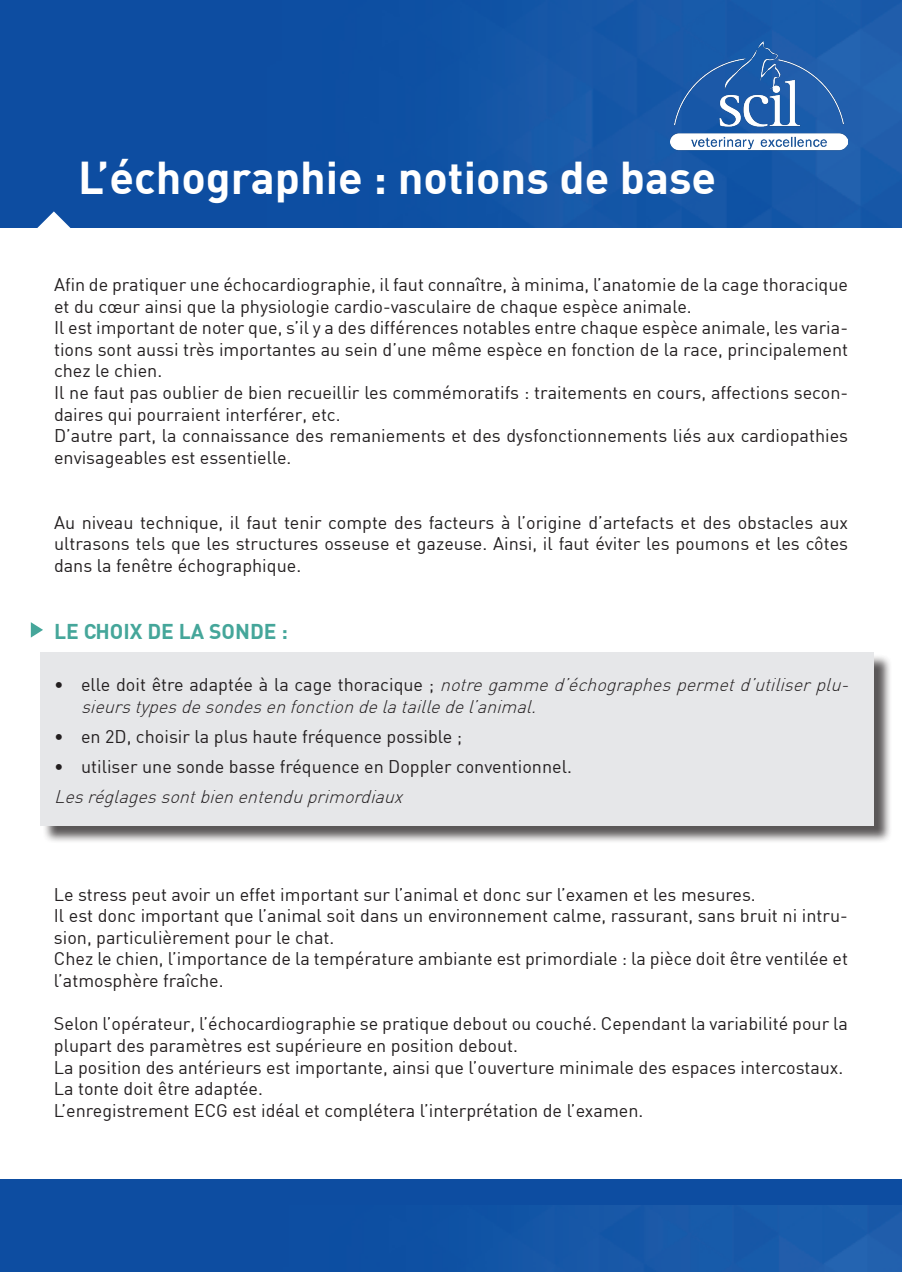
<style>
.page{position:relative;width:902px;height:1272px;background:#fff}
.page>*{position:absolute;margin:0;border:0;box-sizing:border-box;transform-origin:0 0}
.t1{font:700 45px "DIN";color:#fff}
.t2{font:700 21px "DIN";color:#45a69a}
.t3{font:18px/21.6px "DIN";color:#231f20}
.t4{font:italic 300 18px/21.6px "DIN";color:#231f20}
.s1{font-weight:400;font-style:normal}
</style>
<div class="page">
<div style="left:43px;top:654px;width:849px;height:190px;background:#231f20;opacity:.75"></div>
<div style="left:40px;top:652px;width:834px;height:173px;background:#e6e7e9"></div>
<img style="left:0;top:0;width:901px;height:227px">
<img style="left:670px;top:42px;width:177px;height:123px">
<svg style="left:30px;top:211px;width:48px;height:17px"></svg>
<div style="left:0;top:1179px;width:901px;height:92px;background:#0d4da1"></div>
<img style="left:533px;top:1205px;width:368px;height:66px">
<svg style="left:31px;top:622px;width:12px;height:15px"></svg>
<p class="t1" style="left:78px;top:148px;width:639px">L’échographie : notions de base</p>
<p class="t3" style="left:54px;top:273px;width:795px">Afin de pratiquer une échocardiographie, il faut connaître, à minima, l’anatomie de la cage thoracique et du cœur ainsi que la physiologie cardio-vasculaire de chaque espèce animale.</p>
<p class="t3" style="left:54px;top:316px;width:795px;text-align:justify">Il est important de noter que, s’il y a des différences notables entre chaque espèce animale, les varia&shy;tions sont aussi très importantes au sein d’une même espèce en fonction de la race, principalement chez le chien.</p>
<p class="t3" style="left:54px;top:381px;width:795px">Il ne faut pas oublier de bien recueillir les commémoratifs : traitements en cours, affections secon&shy;daires qui pourraient interférer, etc.</p>
<p class="t3" style="left:54px;top:424px;width:795px">D’autre part, la connaissance des remaniements et des dysfonctionnements liés aux cardiopathies envisageables est essentielle.</p>
<p class="t3" style="left:54px;top:511px;width:795px;text-align:justify">Au niveau technique, il faut tenir compte des facteurs à l’origine d’artefacts et des obstacles aux ultrasons tels que les structures osseuse et gazeuse. Ainsi, il faut éviter les poumons et les côtes dans la fenêtre échographique.</p>
<p class="t2" style="left:54px;top:618px;width:235px">LE CHOIX DE LA SONDE :</p>
<p class="t4" style="left:81px;top:673px;width:774px;text-indent:-27px"><span class="s1">• e l le d o i t ê t re a d a p t é e à l a c a g e t h o ra c i q u e ;</span> notregammed’échographespermetd’utiliserplu&shy;sieurstypesdesondesenfonctiondelatailledel’animal.</p>
<p class="t3" style="left:54px;top:725px;width:409px">• en 2D, choisir la plus haute fréquence possible ;</p>
<p class="t3" style="left:54px;top:755px;width:519px">• utiliser une sonde basse fréquence en Doppler conventionnel.</p>
<p class="t4" style="left:54px;top:785px;width:355px">Lesréglagessontbienentenduprimordiaux</p>
<p class="t3" style="left:54px;top:883px;width:703px">Le stress peut avoir un effet important sur l’animal et donc sur l’examen et les mesures.</p>
<p class="t3" style="left:54px;top:904px;width:795px">Il est donc important que l’animal soit dans un environnement calme, rassurant, sans bruit ni intru&shy;sion, particulièrement pour le chat.</p>
<p class="t3" style="left:54px;top:947px;width:795px">Chez le chien, l’importance de la température ambiante est primordiale : la pièce doit être ventilée et l’atmosphère fraîche.</p>
<p class="t3" style="left:54px;top:1012px;width:795px">Selon l’opérateur, l’échocardiographie se pratique debout ou couché. Cependant la variabilité pour la plupart des paramètres est supérieure en position debout.</p>
<p class="t3" style="left:54px;top:1055px;width:791px">La position des antérieurs est importante, ainsi que l’ouverture minimale des espaces intercostaux.</p>
<p class="t3" style="left:54px;top:1077px;width:210px">La tonte doit être adaptée.</p>
<p class="t3" style="left:54px;top:1099px;width:591px">L’enregistrement ECG est idéal et complétera l’interprétation de l’examen.</p>
</div>
